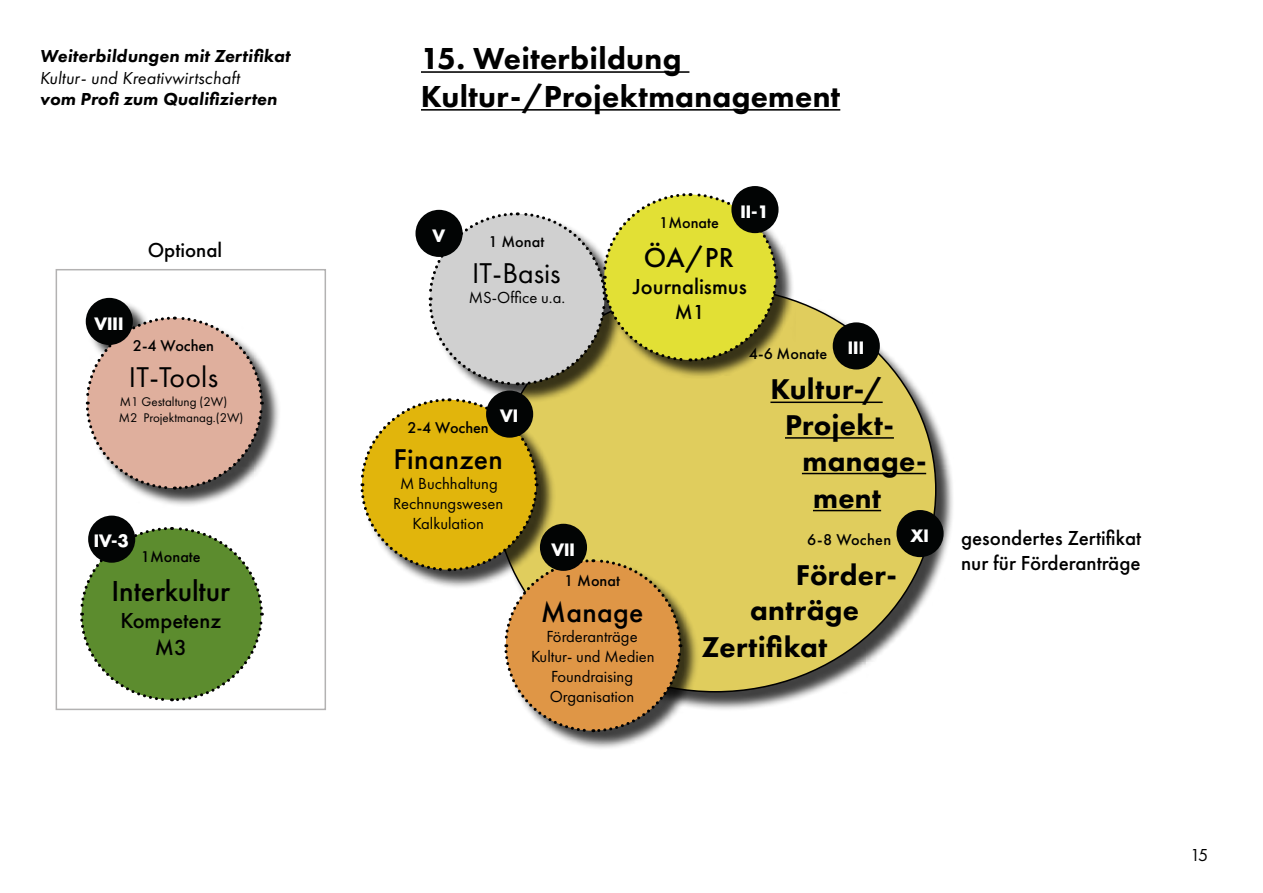
<style>
.page{position:relative;width:1263px;height:893px;background:#fff}
.page>*{position:absolute;margin:0;border:0;box-sizing:border-box;transform-origin:0 0}
.t1{font:800 31.5px/37.8px "Futura PT";letter-spacing:.01em;color:#000}
.t2{font:500 30px "Futura PT";letter-spacing:-.005em;color:#000}
.t3{font:800 29.7px "Futura PT";letter-spacing:.01em;color:#000}
.t4{font:29.7px "Futura PT";letter-spacing:.005em;color:#000}
.t5{font:500 29.7px "Futura PT";letter-spacing:.01em;color:#000}
.t6{font:500 28.5px "Futura PT";color:#000}
.t7{font:500 22.5px/27px "Futura PT";color:#000;text-align:center}
.t8{font:500 21px/25.2px "Futura PT";color:#000}
.t9{font:italic 800 18px "Futura PT";letter-spacing:.01em;color:#000}
.t10{font:italic 18px "Futura PT";letter-spacing:.01em;color:#000}
.t11{font:18px "Futura PT";color:#000}
.t12{font:16.65px/20px "Futura PT";color:#000;text-align:center}
.t13{font:700 16.65px "Futura";color:#fff}
.t14{font:500 16.2px "Futura PT";color:#000}
.t15{font:13.05px/15.6px "Futura PT";color:#000}
</style>
<div class="page">
<div style="left:88px;top:300px;width:193px;height:208px;background:#000;opacity:.75"></div>
<svg style="left:85px;top:315px;width:179px;height:176px;background:#d6b2a4"></svg>
<div style="left:86px;top:298px;width:47px;height:47px;background:#020404;border-radius:50%"></div>
<div style="left:496px;top:288px;width:460px;height:423px;background:#000;opacity:.75"></div>
<div style="left:495px;top:287px;width:441px;height:405px;background:#e0cd5d;border-radius:50%"></div>
<hr style="left:770px;top:402px;width:113px;height:1px;background:#000">
<hr style="left:785px;top:437px;width:109px;height:2px;background:#000">
<hr style="left:802px;top:473px;width:124px;height:1px;background:#000">
<hr style="left:813px;top:510px;width:68px;height:1px;background:#000">
<div style="left:431px;top:215px;width:193px;height:189px;background:#000;opacity:.75"></div>
<div style="left:507px;top:562px;width:193px;height:189px;background:#000;opacity:.75"></div>
<svg style="left:360px;top:397px;width:409px;height:337px"></svg>
<div style="left:415px;top:210px;width:48px;height:47px;background:#020404;border-radius:50%"></div>
<div style="left:486px;top:391px;width:47px;height:47px;background:#020404;border-radius:50%"></div>
<div style="left:540px;top:524px;width:47px;height:47px;background:#020404;border-radius:50%"></div>
<div style="left:896px;top:510px;width:47px;height:47px;background:#020404;border-radius:50%"></div>
<div style="left:833px;top:322px;width:47px;height:47px;background:#020404;border-radius:50%"></div>
<div style="left:605px;top:196px;width:191px;height:184px;background:#000;opacity:.75"></div>
<svg style="left:427px;top:192px;width:352px;height:195px"></svg>
<div style="left:731px;top:186px;width:47px;height:47px;background:#020404;border-radius:50%"></div>
<hr style="left:421px;top:71px;width:268px;height:2px;background:#000">
<hr style="left:421px;top:109px;width:419px;height:2px;background:#000">
<div style="left:56px;top:269px;width:270px;height:441px;border:2px solid #b3b2b2"></div>
<svg style="left:80px;top:525px;width:184px;height:177px"></svg>
<div style="left:88px;top:516px;width:47px;height:47px;background:#020404;border-radius:50%"></div>
<p class="t9" style="left:40px;top:45px;width:252px">Weiterbildungen mit Zertifikat</p>
<p class="t10" style="left:40px;top:67px;width:202px">Kultur- und Kreativwirtschaft</p>
<p class="t9" style="left:40px;top:88px;width:239px">vom Profi zum Qualifizierten</p>
<p class="t13" style="left:95px;top:312px;width:30px">VIII</p>
<p class="t8" style="left:148px;top:238px;width:76px">Optional</p>
<p class="t14" style="left:133px;top:336px;width:83px">2-4 Wochen</p>
<h3 class="t4" style="left:129px;top:359px;width:91px">IT-Tools</h3>
<p class="t15" style="left:119px;top:394px;width:126px">M1 Gestaltung (2W)<br>M2 Projektmanag.(2W)</p>
<p class="t13" style="left:94px;top:530px;width:37px">IV-3</p>
<p class="t14" style="left:141px;top:547px;width:61px">1Monate</p>
<h2 class="t2" style="left:112px;top:573px;width:120px">Interkultur</h2>
<h3 class="t7" style="left:120px;top:607px;width:102px">Kompetenz<br>M3</h3>
<h1 class="t1" style="left:421px;top:39px;width:421px">15. Weiterbildung<br>Kultur-/Projektmanagement</h1>
<p class="t13" style="left:432px;top:224px;width:14px">V</p>
<p class="t14" style="left:488px;top:232px;width:57px">1 Monat</p>
<h3 class="t4" style="left:472px;top:255px;width:90px">IT-Basis</h3>
<p class="t12" style="left:469px;top:287px;width:98px">MS-Office u.a.</p>
<p class="t13" style="left:740px;top:201px;width:30px">II-1</p>
<p class="t14" style="left:659px;top:213px;width:61px">1Monate</p>
<h3 class="t6" style="left:644px;top:240px;width:92px">ÖA/PR</h3>
<h3 class="t7" style="left:633px;top:273px;width:116px">Journalismus</h3>
<p class="t8" style="left:675px;top:300px;width:31px">M1</p>
<p class="t13" style="left:500px;top:405px;width:20px">VI</p>
<p class="t14" style="left:408px;top:418px;width:83px">2-4 Wochen</p>
<h3 class="t5" style="left:394px;top:441px;width:111px">Finanzen</h3>
<p class="t12" style="left:393px;top:473px;width:112px">M Buchhaltung<br>Rechnungswesen<br>Kalkulation</p>
<p class="t13" style="left:551px;top:538px;width:25px">VII</p>
<p class="t14" style="left:564px;top:571px;width:57px">1 Monat</p>
<h3 class="t5" style="left:541px;top:594px;width:104px">Manage</h3>
<p class="t12" style="left:531px;top:626px;width:125px">Förderanträge<br>Kultur- und Medien<br>Foundraising<br>Organisation</p>
<p class="t13" style="left:848px;top:337px;width:18px">III</p>
<p class="t14" style="left:749px;top:344px;width:80px">4-6 Monate</p>
<h3 class="t3" style="left:770px;top:371px;width:114px">Kultur-/</h3>
<h3 class="t3" style="left:785px;top:406px;width:110px">Projekt-</h3>
<h3 class="t3" style="left:802px;top:442px;width:126px">manage-</h3>
<h3 class="t3" style="left:813px;top:479px;width:70px">ment</h3>
<p class="t14" style="left:807px;top:529px;width:86px">6-8 Wochen</p>
<h3 class="t3" style="left:796px;top:556px;width:103px">Förder-</h3>
<h3 class="t3" style="left:750px;top:592px;width:110px">anträge</h3>
<h3 class="t3" style="left:701px;top:629px;width:128px">Zertifikat</h3>
<p class="t13" style="left:910px;top:524px;width:20px">XI</p>
<p class="t8" style="left:961px;top:525px;width:182px">gesondertes Zertifikat nur für Förderanträge</p>
<p class="t11" style="left:1190px;top:845px;width:20px">15</p>
</div>
